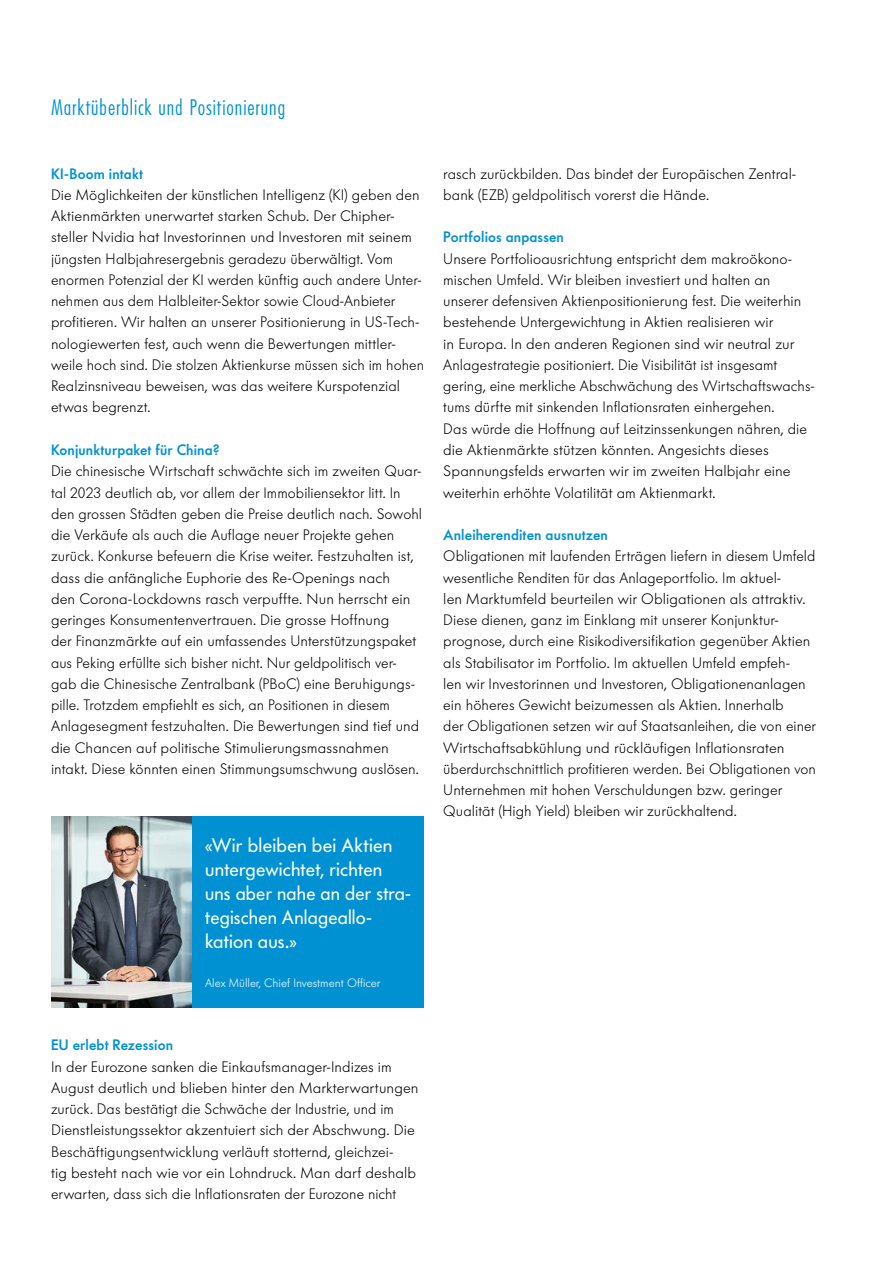
<style>
.page{position:relative;width:893px;height:1263px;background:#fff}
.page>*{position:absolute;margin:0;border:0;box-sizing:border-box;transform-origin:0 0}
.t1{font:300 22.5px "Futura Condensed BQ";letter-spacing:.04em;color:#0091d3}
.t2{font:19.5px/24px "Futura BQ";letter-spacing:.01em;color:#fff}
.t3{font:300 15px/21.3px "Futura BQ";letter-spacing:.005em;color:#000}
.t4{font:500 15px "Futura BQ";letter-spacing:.01em;color:#0091d3}
.t5{font:300 12px "Futura BQ";color:#fff}
</style>
<div class="page">
<div style="left:191px;top:816px;width:233px;height:192px;background:#0091d3"></div>
<img style="left:51px;top:816px;width:140px;height:192px">
<h1 class="t1" style="left:51px;top:94px;width:236px">Marktüberblick und Positionierung</h1>
<p class="t4" style="left:51px;top:164px;width:94px">KI-Boom intakt</p>
<p class="t3" style="left:51px;top:184px;width:375px">Die Möglichkeiten der künstlichen Intelligenz (KI) geben den Aktienmärkten unerwartet starken Schub. Der Chipher&shy;steller Nvidia hat Investorinnen und Investoren mit seinem jüngsten Halbjahresergebnis geradezu überwältigt. Vom enormen Potenzial der KI werden künftig auch andere Unter&shy;nehmen aus dem Halbleiter-Sektor sowie Cloud-Anbieter profitieren. Wir halten an unserer Positionierung in US-Tech&shy;nologiewerten fest, auch wenn die Bewertungen mittler&shy;weile hoch sind. Die stolzen Aktienkurse müssen sich im hohen Realzinsniveau beweisen, was das weitere Kurspotenzial etwas begrenzt.</p>
<p class="t4" style="left:51px;top:440px;width:170px">Konjunkturpaket für China?</p>
<p class="t3" style="left:51px;top:460px;width:373px">Die chinesische Wirtschaft schwächte sich im zweiten Quar&shy;tal 2023 deutlich ab, vor allem der Immobiliensektor litt. In den grossen Städten geben die Preise deutlich nach. Sowohl die Verkäufe als auch die Auflage neuer Projekte gehen zurück. Konkurse befeuern die Krise weiter. Festzuhalten ist, dass die anfängliche Euphorie des Re-Openings nach<br>den Corona-Lockdowns rasch verpuffte. Nun herrscht ein geringes Konsumentenvertrauen. Die grosse Hoffnung<br>der Finanzmärkte auf ein umfassendes Unterstützungspaket aus Peking erfüllte sich bisher nicht. Nur geldpolitisch ver&shy;gab die Chinesische Zentralbank (PBoC) eine Beruhigungs&shy;pille. Trotzdem empfiehlt es sich, an Positionen in diesem Anlagesegment festzuhalten. Die Bewertungen sind tief und die Chancen auf politische Stimulierungsmassnahmen intakt. Diese könnten einen Stimmungsumschwung auslösen.</p>
<h2 class="t2" style="left:205px;top:833px;width:207px">«Wir bleiben bei Aktien untergewichtet, richten uns aber nahe an der stra&shy;tegischen Anlageallo&shy;kation aus.»</h2>
<p class="t5" style="left:205px;top:975px;width:177px">Alex Müller, Chief Investment Officer</p>
<p class="t3" style="left:443px;top:163px;width:355px">rasch zurückbilden. Das bindet der Europäischen Zentral&shy;bank (EZB) geldpolitisch vorerst die Hände.</p>
<p class="t4" style="left:443px;top:227px;width:122px">Portfolios anpassen</p>
<p class="t3" style="left:443px;top:248px;width:373px">Unsere Portfolioausrichtung entspricht dem makroökono&shy;mischen Umfeld. Wir bleiben investiert und halten an unserer defensiven Aktienpositionierung fest. Die weiterhin bestehende Untergewichtung in Aktien realisieren wir<br>in Europa. In den anderen Regionen sind wir neutral zur Anlagestrategie positioniert. Die Visibilität ist insgesamt gering, eine merkliche Abschwächung des Wirtschaftswachs&shy;tums dürfte mit sinkenden Inflationsraten einhergehen.<br>Das würde die Hoffnung auf Leitzinssenkungen nähren, die die Aktienmärkte stützen könnten. Angesichts dieses Spannungsfelds erwarten wir im zweiten Halbjahr eine weiterhin erhöhte Volatilität am Aktienmarkt.</p>
<p class="t4" style="left:443px;top:525px;width:166px">Anleiherenditen ausnutzen</p>
<p class="t3" style="left:443px;top:545px;width:374px">Obligationen mit laufenden Erträgen liefern in diesem Umfeld wesentliche Renditen für das Anlageportfolio. Im aktuel-<br>len Marktumfeld beurteilen wir Obligationen als attraktiv.<br>Diese dienen, ganz im Einklang mit unserer Konjunktur&shy;prognose, durch eine Risikodiversifikation gegenüber Aktien als Stabilisator im Portfolio. Im aktuellen Umfeld empfeh-<br>len wir Investorinnen und Investoren, Obligationenanlagen ein höheres Gewicht beizumessen als Aktien. Innerhalb<br>der Obligationen setzen wir auf Staatsanleihen, die von einer Wirtschaftsabkühlung und rückläufigen Inflationsraten überdurchschnittlich profitieren werden. Bei Obligationen von Unternehmen mit hohen Verschuldungen bzw. geringer Qualität (High Yield) bleiben wir zurückhaltend.</p>
<p class="t4" style="left:51px;top:1035px;width:124px">EU erlebt Rezession</p>
<p class="t3" style="left:51px;top:1056px;width:369px">In der Eurozone sanken die Einkaufsmanager-Indizes im August deutlich und blieben hinter den Markterwartungen zurück. Das bestätigt die Schwäche der Industrie, und im Dienstleistungssektor akzentuiert sich der Abschwung. Die Beschäftigungsentwicklung verläuft stotternd, gleichzei-<br>tig besteht nach wie vor ein Lohndruck. Man darf deshalb erwarten, dass sich die Inflationsraten der Eurozone nicht</p>
</div>
